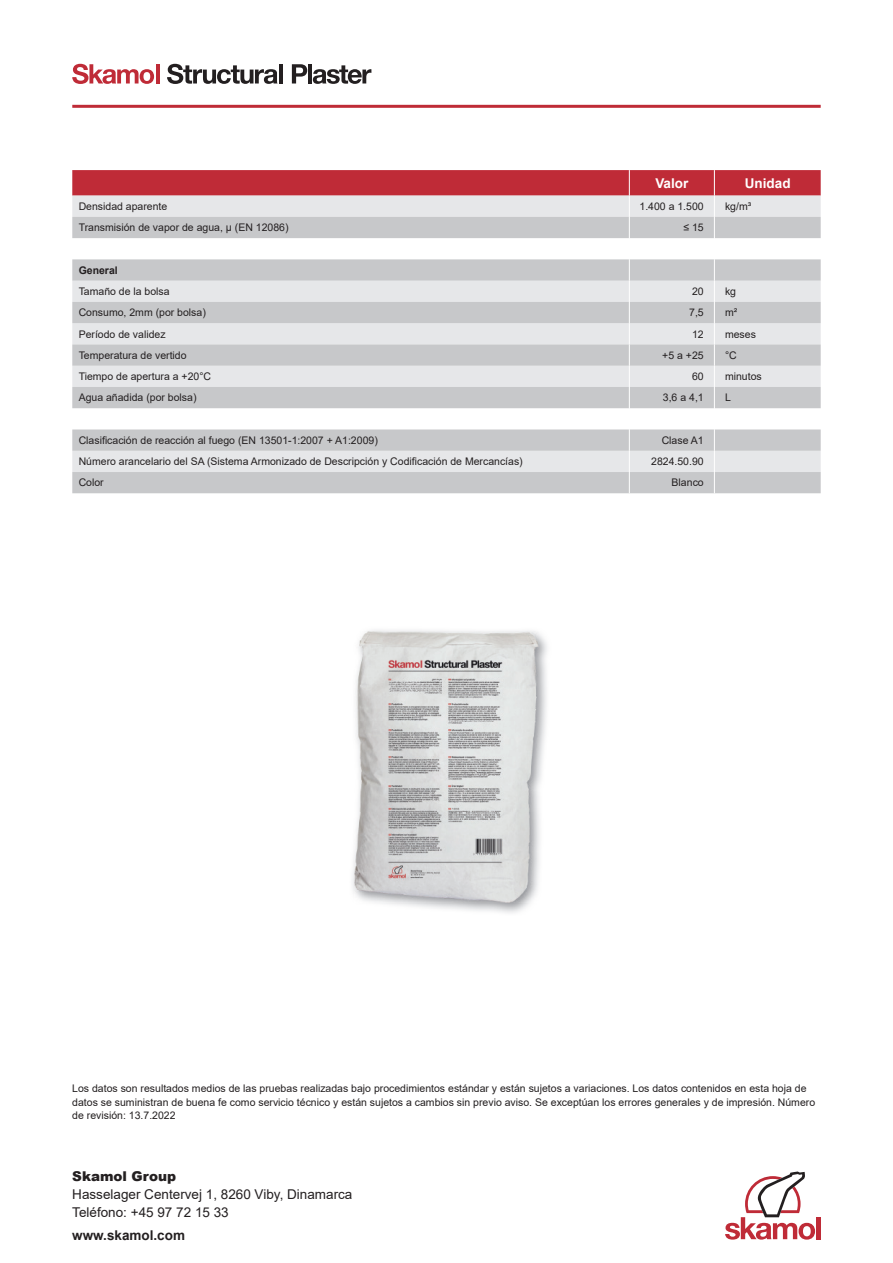
<style>
.page{position:relative;width:893px;height:1263px;background:#fff}
.page>*{position:absolute;margin:0;border:0;box-sizing:border-box;transform-origin:0 0}
.t1{font:13.5px/18px "Arial";color:#231f20}
.t2{font:700 13.5px "Arial";color:#231f20}
.t3{font:700 13.5px "Arial";color:#fff}
.t4{font:900 13.5px "Arial";color:#231f20}
.t5{font:10.5px/13.5px "Arial";color:#231f20}
.t6{font:700 10.5px "Arial";color:#231f20}
</style>
<div class="page">
<svg style="left:72px;top:64px;width:82px;height:20px"></svg>
<hr style="left:157px;top:64px;width:3px;height:19px;background:#bf2b37">
<svg style="left:167px;top:64px;width:110px;height:20px"></svg>
<hr style="left:279px;top:64px;width:3px;height:19px;background:#231f20">
<svg style="left:292px;top:64px;width:15px;height:19px"></svg>
<hr style="left:308px;top:64px;width:4px;height:19px;background:#231f20">
<svg style="left:313px;top:65px;width:58px;height:19px"></svg>
<img style="left:352px;top:630px;width:195px;height:283px">
<img style="left:354px;top:631px;width:185px;height:272px">
<hr style="left:72px;top:105px;width:749px;height:3px;background:#bf2b37">
<div style="left:816px;top:1217px;width:5px;height:22px;background:#bf2b37"></div>
<svg style="left:725px;top:1171px;width:90px;height:68px"></svg>
<svg style="left:72px;top:170px;width:749px;height:323px;background:#d8cdcf"></svg>
<p class="t3" style="left:655px;top:173px;width:35px">Valor</p>
<p class="t3" style="left:745px;top:173px;width:47px">Unidad</p>
<p class="t5" style="left:79px;top:200px;width:90px">Densidad aparente</p>
<p class="t5" style="left:639px;top:200px;width:66px">1.400 a 1.500</p>
<p class="t5" style="left:725px;top:200px;width:28px">kg/m³</p>
<p class="t5" style="left:79px;top:221px;width:211px">Transmisión de vapor de agua, µ (EN 12086)</p>
<p class="t5" style="left:683px;top:221px;width:22px">≤ 15</p>
<p class="t6" style="left:79px;top:263px;width:41px">General</p>
<p class="t5" style="left:79px;top:285px;width:93px">Tamaño de la bolsa</p>
<p class="t5" style="left:692px;top:285px;width:13px">20</p>
<p class="t5" style="left:725px;top:285px;width:13px">kg</p>
<p class="t5" style="left:79px;top:306px;width:129px">Consumo, 2mm (por bolsa)</p>
<p class="t5" style="left:689px;top:306px;width:16px">7,5</p>
<p class="t5" style="left:725px;top:306px;width:14px">m²</p>
<p class="t5" style="left:79px;top:327px;width:88px">Período de validez</p>
<p class="t5" style="left:692px;top:327px;width:13px">12</p>
<p class="t5" style="left:725px;top:327px;width:32px">meses</p>
<p class="t5" style="left:79px;top:348px;width:109px">Temperatura de vertido</p>
<p class="t5" style="left:662px;top:348px;width:43px">+5 a +25</p>
<p class="t5" style="left:725px;top:348px;width:13px">°C</p>
<p class="t5" style="left:79px;top:370px;width:134px">Tiempo de apertura a +20°C</p>
<p class="t5" style="left:692px;top:370px;width:13px">60</p>
<p class="t5" style="left:725px;top:370px;width:38px">minutos</p>
<p class="t5" style="left:79px;top:391px;width:119px">Agua añadida (por bolsa)</p>
<p class="t5" style="left:663px;top:391px;width:42px">3,6 a 4,1</p>
<p class="t5" style="left:725px;top:391px;width:7px">L</p>
<p class="t5" style="left:79px;top:433px;width:301px">Clasificación de reacción al fuego (EN 13501-1:2007 + A1:2009)</p>
<p class="t5" style="left:662px;top:433px;width:44px">Clase A1</p>
<p class="t5" style="left:79px;top:455px;width:446px">Número arancelario del SA (Sistema Armonizado de Descripción y Codificación de Mercancías)</p>
<p class="t5" style="left:651px;top:455px;width:54px">2824.50.90</p>
<p class="t5" style="left:79px;top:476px;width:27px">Color</p>
<p class="t5" style="left:672px;top:476px;width:34px">Blanco</p>
<p class="t5" style="left:72px;top:1081px;width:744px">Los datos son resultados medios de las pruebas realizadas bajo procedimientos estándar y están sujetos a variaciones. Los datos contenidos en esta hoja de datos se suministran de buena fe como servicio técnico y están sujetos a cambios sin previo aviso. Se exceptúan los errores generales y de impresión. Número de revisión: 13.7.2022</p>
<p class="t4" style="left:72px;top:1166px;width:105px">Skamol Group</p>
<p class="t1" style="left:72px;top:1185px;width:282px">Hasselager Centervej 1, 8260 Viby, Dinamarca<br>Teléfono: +45 97 72 15 33</p>
<p class="t2" style="left:72px;top:1225px;width:114px">www.skamol.com</p>
</div>
